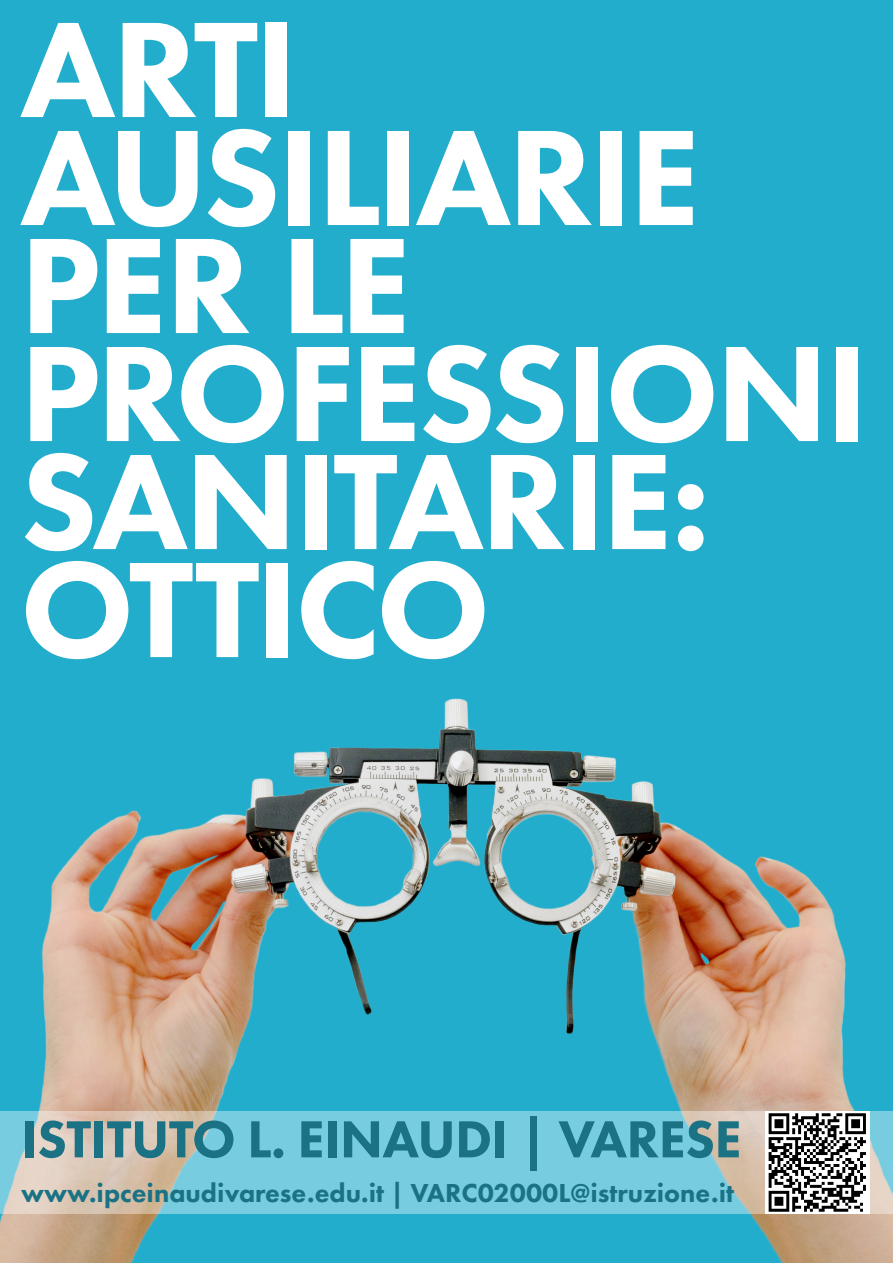
<style>
.page{position:relative;width:893px;height:1263px;background:#23adcc}
.page>*{position:absolute;margin:0;border:0;box-sizing:border-box;transform-origin:0 0}
.Pull_Text{font:800 141px/108px "Futura PT";letter-spacing:-.025em;color:#fff}
.t1{font:800 54px "Futura PT";letter-spacing:-.01em;color:#1a7284}
.t2{font:800 27px "Futura PT";color:#1a7284}
</style>
<div class="page">
<img style="left:0;top:698px;width:893px;height:565px">
<svg style="left:0;top:1111px;width:893px;height:102px;background:#94cad2"></svg>
<img style="left:766px;top:1111px;width:103px;height:102px">
<p class="Pull_Text" style="left:20px;top:14px;width:850px">ARTI<br>AUSILIARIE<br>PER LE<br>PROFESSIONI<br>SANITARIE:<br>OTTICO</p>
<p class="t1" style="left:21px;top:1105px;width:722px">ISTITUTO L. EINAUDI | VARESE</p>
<p class="t2" style="left:21px;top:1176px;width:714px">www.ipceinaudivarese.edu.it | VARC02000L@istruzione.it</p>
</div>
